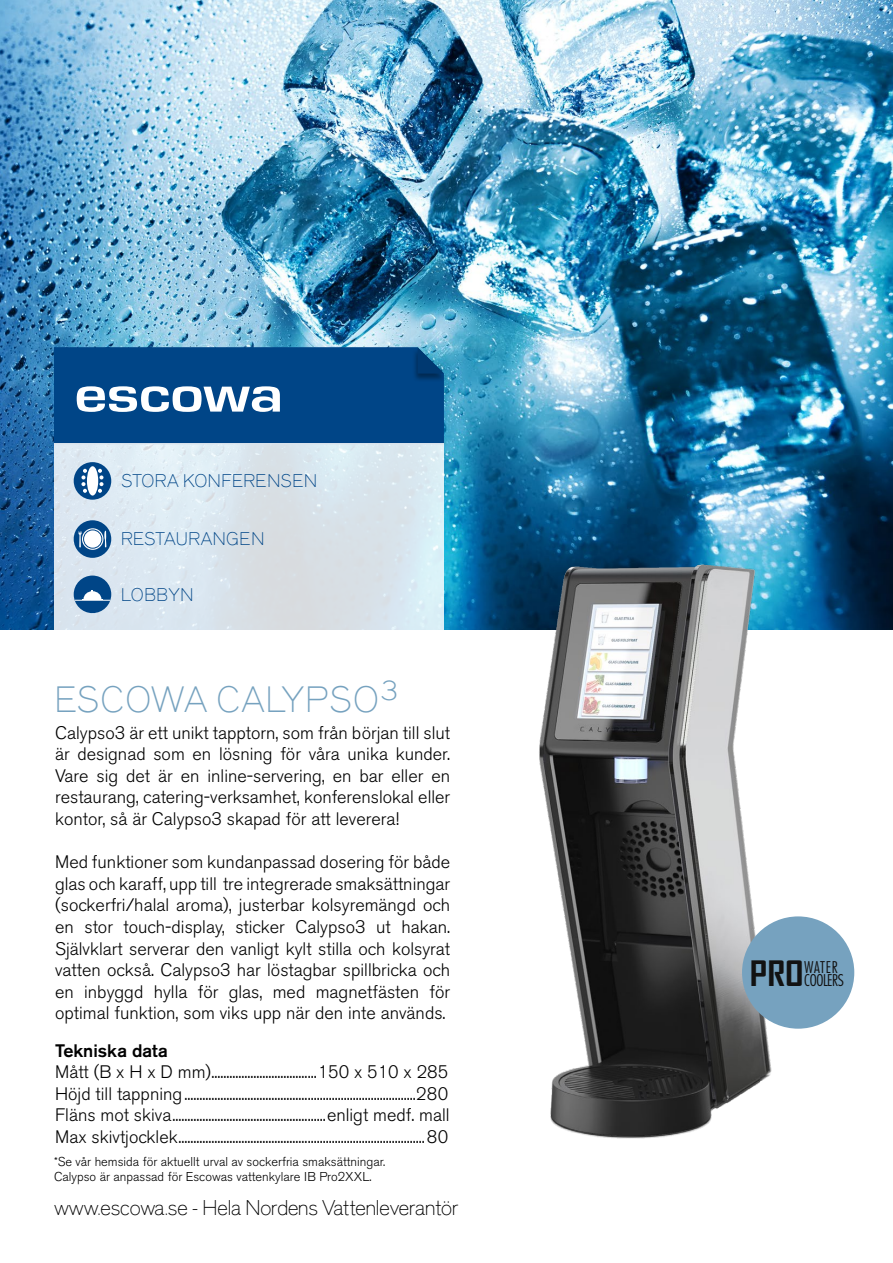
<style>
.page{position:relative;width:893px;height:1263px;background:#fff}
.page>*{position:absolute;margin:0;border:0;box-sizing:border-box;transform-origin:0 0}
.t1{font:36px "Ahlens Beta Ultra Light SC";letter-spacing:.025em;color:#76a2bf}
.t2{font:200 21px "Ahlens Beta";letter-spacing:-.005em;color:#000}
.t3{font:300 18px/21.6px "Akzidenz Grotesk BE";color:#000;text-align:justify}
.t4{font:18px "Ahlens Beta Ultra Light SC";letter-spacing:.025em;color:#004587}
.t5{font:500 18px "Akzidenz Grotesk BE";color:#000}
.t6{font:300 condensed 15.75px/13px "Futura";letter-spacing:-.025em;color:#121212}
.t7{font:300 12.75px/15.3px "Akzidenz Grotesk BE";color:#000}
.s1{font-family:"Agency FB";font-weight:700;font-stretch:normal;font-size:33.45px}
</style>
<div class="page">
<img style="left:0;top:0;width:893px;height:630px">
<div style="left:412px;top:347px;width:35px;height:35px;background:#000;opacity:.39"></div>
<svg style="left:54px;top:347px;width:390px;height:96px"></svg>
<img style="left:444px;top:539px;width:449px;height:600px">
<div style="left:742px;top:916px;width:112px;height:113px;background:#76a2bf;border-radius:50%"></div>
<div style="left:54px;top:443px;width:390px;height:188px;background:linear-gradient(to bottom,#ddeaf1,#d8e1e9)"></div>
<div style="left:74px;top:462px;width:37px;height:38px;background:#004587;border-radius:50%"></div>
<svg style="left:98px;top:469px;width:5px;height:24px"></svg>
<svg style="left:81px;top:469px;width:6px;height:24px"></svg>
<div style="left:87px;top:466px;width:11px;height:30px;background:#fff;border-radius:50%"></div>
<div style="left:74px;top:520px;width:37px;height:38px;background:#004587;border-radius:50%"></div>
<svg style="left:82px;top:528px;width:21px;height:22px"></svg>
<svg style="left:79px;top:531px;width:3px;height:16px"></svg>
<svg style="left:104px;top:531px;width:2px;height:16px"></svg>
<div style="left:83px;top:530px;width:19px;height:18px;border:1px solid #004587;border-radius:50%"></div>
<div style="left:74px;top:575px;width:37px;height:38px;background:#004587;border-radius:50%"></div>
<svg style="left:82px;top:590px;width:21px;height:10px"></svg>
<hr style="left:75px;top:600px;width:35px;height:1px;background:#fff">
<p class="t4" style="left:121px;top:471px;width:197px">STORA KONFERENSEN</p>
<p class="t4" style="left:121px;top:529px;width:145px">RESTAURANGEN</p>
<p class="t4" style="left:121px;top:584px;width:74px">LOBBYN</p>
<h1 class="t1" style="left:55px;top:679px;width:345px">ESCOWA CALYPSO3</h1>
<p class="t3" style="left:55px;top:722px;width:396px">Calypso3 är ett unikt tapptorn, som från början till slut är designad som en lösning för våra unika kunder.<br>Vare sig det är en inline-servering, en bar eller en restaurang, catering-verksamhet, konferenslokal eller kontor, så är Calypso3 skapad för att leverera!</p>
<p class="t3" style="left:55px;top:851px;width:397px">Med funktioner som kundanpassad dosering för både glas och karaff, upp till tre integrerade smaksättningar (sockerfri/halal aroma), justerbar kolsyremängd och en stor touch-display, sticker Calypso3 ut hakan.<br>Självklart serverar den vanligt kylt stilla och kolsyrat vatten också. Calypso3 har löstagbar spillbricka och en inbyggd hylla för glas, med magnetfästen för optimal funktion, som viks upp när den inte används.</p>
<p class="t5" style="left:55px;top:1039px;width:114px">Tekniska data</p>
<p class="t3" style="left:55px;top:1061px;width:396px">Mått (B x H x D mm)...................................150 x 510 x 285<br>Höjd till tappning.............................................................................280<br>Fläns mot skiva...................................................enligt medf. mall Max skivtjocklek..................................................................................80</p>
<p class="t7" style="left:54px;top:1154px;width:333px">*Se vår hemsida för aktuellt urval av sockerfria smaksättningar.<br>Calypso är anpassad för Escowas vattenkylare IB Pro2XXL.</p>
<p class="t2" style="left:54px;top:1196px;width:406px">www.escowa.se - Hela Nordens Vattenleverantör</p>
<p class="t6" style="left:804px;top:960px;width:41px;text-indent:-54px"><span class="s1">PRO</span>WATER<br>COOLERS</p>
</div>
